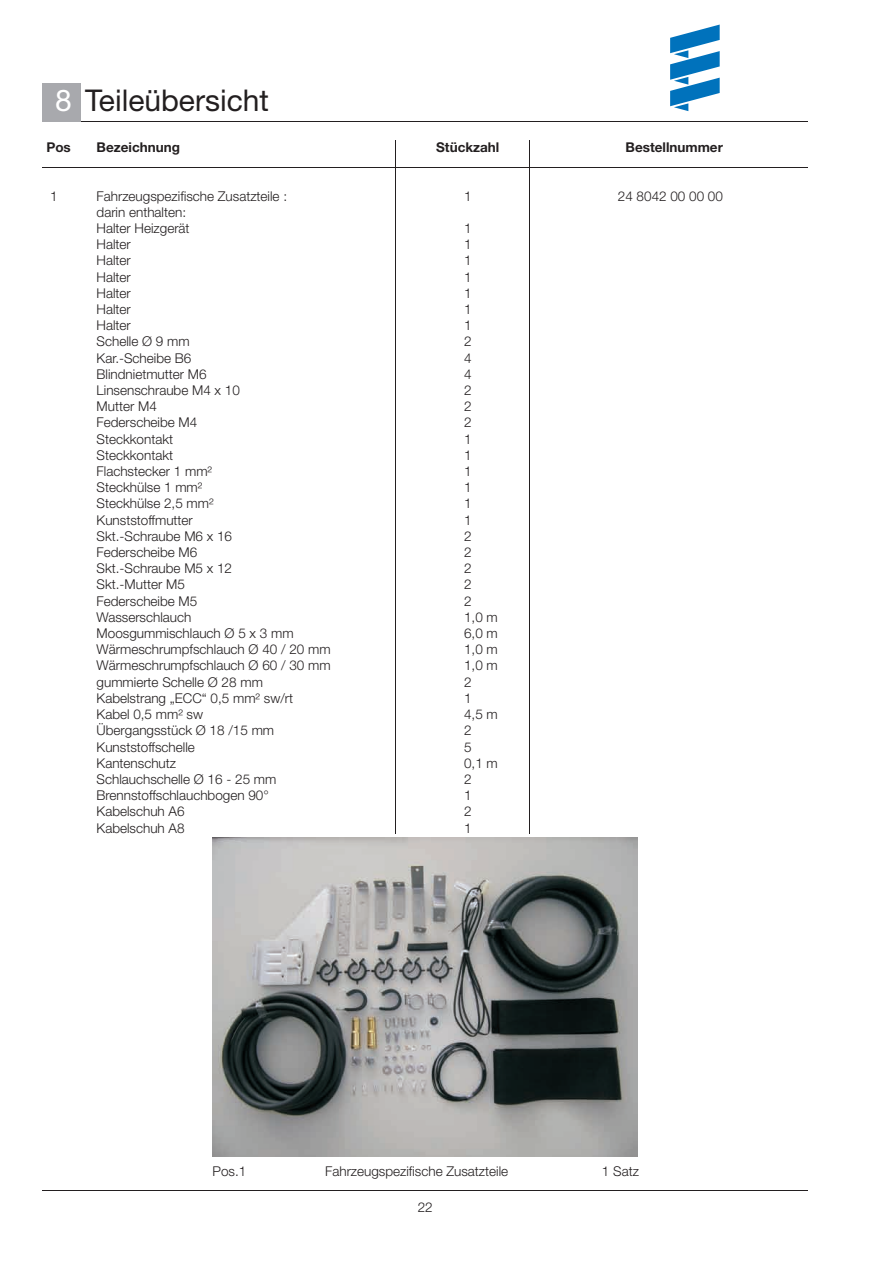
<style>
.page{position:relative;width:893px;height:1263px;background:#fff}
.page>*{position:absolute;margin:0;border:0;box-sizing:border-box;transform-origin:0 0}
.t1{font:30px "Helvetica Neue LT";color:#231f20}
.t2{font:300 13.5px/16.2px "Helvetica Neue LT";color:#231f20}
.t3{font:700 13.5px "Helvetica Neue LT";color:#231f20}
.s1{color:#fff}
</style>
<div class="page">
<hr style="left:43px;top:121px;width:765px;height:1px;background:#231f20">
<hr style="left:43px;top:1190px;width:765px;height:1px;background:#231f20">
<div style="left:43px;top:83px;width:38px;height:38px;background:#a8a9ad"></div>
<svg style="left:670px;top:25px;width:50px;height:86px"></svg>
<hr style="left:43px;top:167px;width:765px;height:1px;background:#231f20">
<hr style="left:395px;top:140px;width:1px;height:693px;background:#231f20">
<hr style="left:529px;top:140px;width:1px;height:693px;background:#231f20">
<img style="left:213px;top:838px;width:425px;height:319px">
<h1 class="t1" style="left:55px;top:82px;width:215px"><span class="s1">8</span> Teileübersicht</h1>
<p class="t3" style="left:46px;top:139px;width:26px">Pos</p>
<p class="t3" style="left:97px;top:139px;width:85px">Bezeichnung</p>
<p class="t3" style="left:436px;top:139px;width:65px">Stückzahl</p>
<p class="t3" style="left:625px;top:139px;width:99px">Bestellnummer</p>
<p class="t2" style="left:50px;top:187px;width:9px">1</p>
<p class="t2" style="left:97px;top:187px;width:192px">Fahrzeugspezifische Zusatzteile :</p>
<p class="t2" style="left:464px;top:187px;width:9px">1</p>
<p class="t2" style="left:618px;top:187px;width:107px">24 8042 00 00 00</p>
<p class="t2" style="left:97px;top:204px;width:95px">darin enthalten:<br>Halter Heizgerät</p>
<p class="t2" style="left:464px;top:220px;width:9px">1</p>
<p class="t2" style="left:97px;top:236px;width:36px">Halter</p>
<p class="t2" style="left:464px;top:236px;width:9px">1</p>
<p class="t2" style="left:97px;top:252px;width:36px">Halter</p>
<p class="t2" style="left:464px;top:252px;width:9px">1</p>
<p class="t2" style="left:97px;top:268px;width:36px">Halter</p>
<p class="t2" style="left:464px;top:268px;width:9px">1</p>
<p class="t2" style="left:97px;top:285px;width:36px">Halter</p>
<p class="t2" style="left:464px;top:285px;width:9px">1</p>
<p class="t2" style="left:97px;top:301px;width:36px">Halter</p>
<p class="t2" style="left:464px;top:301px;width:9px">1</p>
<p class="t2" style="left:97px;top:317px;width:36px">Halter</p>
<p class="t2" style="left:464px;top:317px;width:9px">1</p>
<p class="t2" style="left:97px;top:333px;width:95px">Schelle Ø 9 mm</p>
<p class="t2" style="left:464px;top:333px;width:9px">2</p>
<p class="t2" style="left:97px;top:349px;width:96px">Kar.-Scheibe B6</p>
<p class="t2" style="left:464px;top:349px;width:9px">4</p>
<p class="t2" style="left:97px;top:366px;width:111px">Blindnietmutter M6</p>
<p class="t2" style="left:464px;top:366px;width:9px">4</p>
<p class="t2" style="left:97px;top:382px;width:145px">Linsenschraube M4 x 10</p>
<p class="t2" style="left:464px;top:382px;width:9px">2</p>
<p class="t2" style="left:97px;top:398px;width:62px">Mutter M4</p>
<p class="t2" style="left:464px;top:398px;width:9px">2</p>
<p class="t2" style="left:97px;top:414px;width:102px">Federscheibe M4</p>
<p class="t2" style="left:464px;top:414px;width:9px">2</p>
<p class="t2" style="left:97px;top:430px;width:78px">Steckkontakt</p>
<p class="t2" style="left:464px;top:430px;width:9px">1</p>
<p class="t2" style="left:97px;top:447px;width:78px">Steckkontakt</p>
<p class="t2" style="left:464px;top:447px;width:9px">1</p>
<p class="t2" style="left:97px;top:463px;width:117px">Flachstecker 1 mm²</p>
<p class="t2" style="left:464px;top:463px;width:9px">1</p>
<p class="t2" style="left:97px;top:479px;width:107px">Steckhülse 1 mm²</p>
<p class="t2" style="left:464px;top:479px;width:9px">1</p>
<p class="t2" style="left:97px;top:495px;width:119px">Steckhülse 2,5 mm²</p>
<p class="t2" style="left:464px;top:495px;width:9px">1</p>
<p class="t2" style="left:97px;top:511px;width:98px">Kunststoffmutter</p>
<p class="t2" style="left:464px;top:511px;width:9px">1</p>
<p class="t2" style="left:97px;top:528px;width:137px">Skt.-Schraube M6 x 16</p>
<p class="t2" style="left:464px;top:528px;width:9px">2</p>
<p class="t2" style="left:97px;top:544px;width:102px">Federscheibe M6</p>
<p class="t2" style="left:464px;top:544px;width:9px">2</p>
<p class="t2" style="left:97px;top:560px;width:137px">Skt.-Schraube M5 x 12</p>
<p class="t2" style="left:464px;top:560px;width:9px">2</p>
<p class="t2" style="left:97px;top:576px;width:90px">Skt.-Mutter M5</p>
<p class="t2" style="left:464px;top:576px;width:9px">2</p>
<p class="t2" style="left:97px;top:592px;width:102px">Federscheibe M5</p>
<p class="t2" style="left:464px;top:592px;width:9px">2</p>
<p class="t2" style="left:97px;top:609px;width:96px">Wasserschlauch</p>
<p class="t2" style="left:464px;top:609px;width:35px">1,0 m</p>
<p class="t2" style="left:97px;top:625px;width:199px">Moosgummischlauch Ø 5 x 3 mm</p>
<p class="t2" style="left:464px;top:625px;width:35px">6,0 m</p>
<p class="t2" style="left:97px;top:641px;width:236px">Wärmeschrumpfschlauch Ø 40 / 20 mm</p>
<p class="t2" style="left:464px;top:641px;width:35px">1,0 m</p>
<p class="t2" style="left:97px;top:657px;width:236px">Wärmeschrumpfschlauch Ø 60 / 30 mm</p>
<p class="t2" style="left:464px;top:657px;width:35px">1,0 m</p>
<p class="t2" style="left:97px;top:673px;width:168px">gummierte Schelle Ø 28 mm</p>
<p class="t2" style="left:464px;top:673px;width:9px">2</p>
<p class="t2" style="left:97px;top:690px;width:198px">Kabelstrang „ECC“ 0,5 mm² sw/rt</p>
<p class="t2" style="left:464px;top:690px;width:9px">1</p>
<p class="t2" style="left:97px;top:706px;width:108px">Kabel 0,5 mm² sw</p>
<p class="t2" style="left:464px;top:706px;width:35px">4,5 m</p>
<p class="t2" style="left:97px;top:722px;width:179px">Übergangsstück Ø 18 /15 mm</p>
<p class="t2" style="left:464px;top:722px;width:9px">2</p>
<p class="t2" style="left:97px;top:738px;width:100px">Kunststoffschelle</p>
<p class="t2" style="left:464px;top:738px;width:9px">5</p>
<p class="t2" style="left:97px;top:754px;width:81px">Kantenschutz</p>
<p class="t2" style="left:464px;top:754px;width:35px">0,1 m</p>
<p class="t2" style="left:97px;top:771px;width:181px">Schlauchschelle Ø 16 - 25 mm</p>
<p class="t2" style="left:464px;top:771px;width:9px">2</p>
<p class="t2" style="left:97px;top:787px;width:174px">Brennstoffschlauchbogen 90°</p>
<p class="t2" style="left:464px;top:787px;width:9px">1</p>
<p class="t2" style="left:97px;top:803px;width:90px">Kabelschuh A6</p>
<p class="t2" style="left:464px;top:803px;width:9px">2</p>
<p class="t2" style="left:97px;top:819px;width:90px">Kabelschuh A8</p>
<p class="t2" style="left:464px;top:819px;width:9px">1</p>
<p class="t2" style="left:213px;top:1163px;width:35px">Pos.1</p>
<p class="t2" style="left:325px;top:1163px;width:185px">Fahrzeugspezifische Zusatzteile</p>
<p class="t2" style="left:602px;top:1163px;width:39px">1 Satz</p>
<p class="t2" style="left:418px;top:1198px;width:17px">22</p>
</div>
